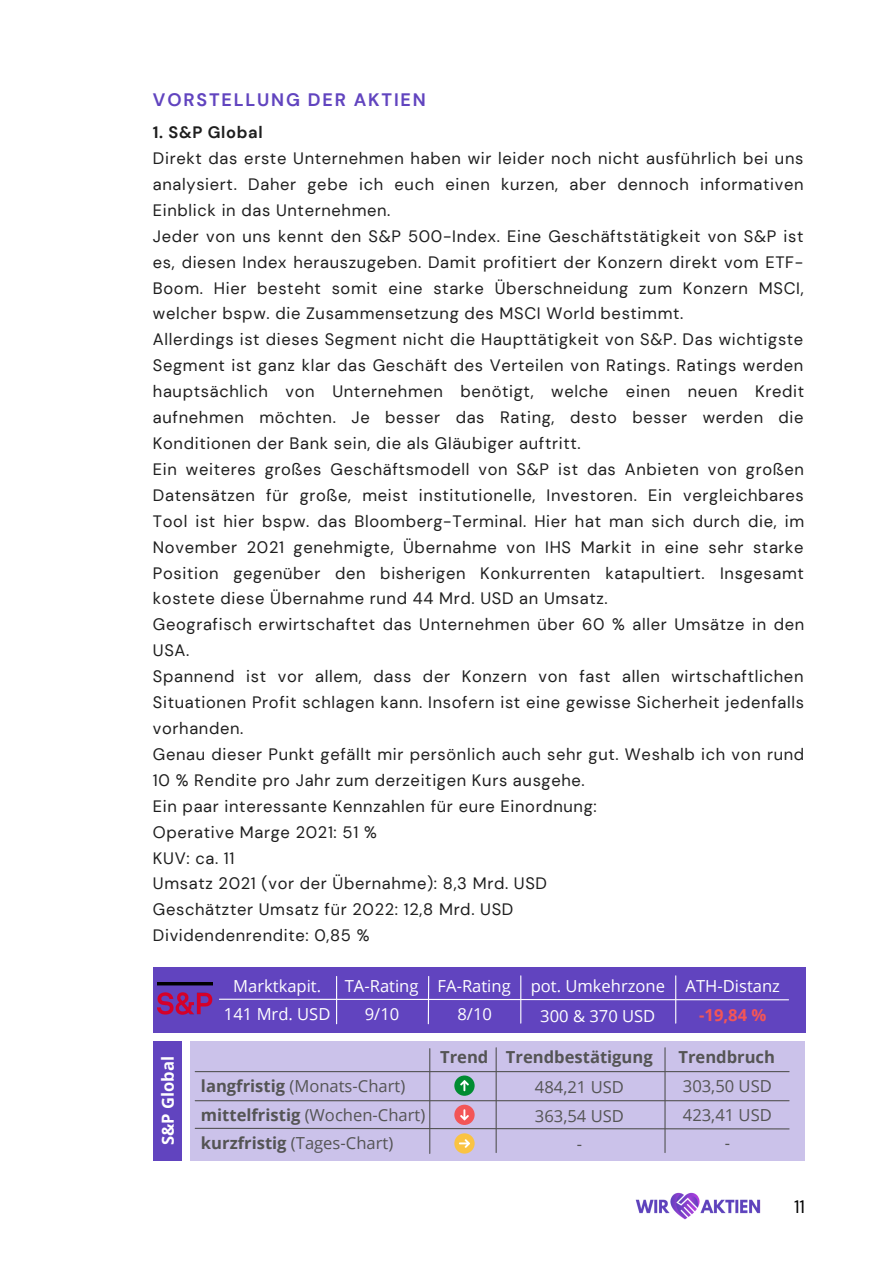
<style>
.page{position:relative;width:894px;height:1264px;background:#fff}
.page>*{position:absolute;margin:0;border:0;box-sizing:border-box;transform-origin:0 0}
.t1{font:700 18px "DM Sans";letter-spacing:.1em;color:#6144bf}
.t2{font:18px "DM Sans";color:#000}
.t3{font:16.5px/26px "DM Sans";letter-spacing:.04em;color:#1e1e1e;text-align:justify}
.t4{font:16.5px "Open Sans";color:#545454}
.t5{font:16.5px "Open Sans";color:#fff}
.t6{font:700 16.5px "Open Sans";color:#545454}
.t7{font:700 16.5px "DM Sans";letter-spacing:.04em;color:#1e1e1e}
.t8{font:700 16.5px "Open Sans";color:#fff}
.t9{font:700 16.5px "Open Sans";color:#f35557}
.s1{font-weight:700}
</style>
<div class="page">
<img style="left:635px;top:1192px;width:126px;height:28px">
<div style="left:191px;top:1041px;width:613px;height:119px;background:#cbc2ea"></div>
<div style="left:153px;top:967px;width:652px;height:65px;background:#6144bf"></div>
<hr style="left:336px;top:976px;width:1px;height:47px;background:#fff">
<hr style="left:427px;top:976px;width:2px;height:47px;background:#fff">
<hr style="left:520px;top:975px;width:1px;height:48px;background:#fff">
<svg style="left:219px;top:998px;width:570px;height:2px"></svg>
<hr style="left:675px;top:975px;width:1px;height:48px;background:#fff">
<hr style="left:195px;top:1100px;width:593px;height:1px;background:#545454">
<svg style="left:194px;top:1127px;width:596px;height:2px"></svg>
<hr style="left:429px;top:1048px;width:1px;height:105px;background:#545454">
<hr style="left:495px;top:1047px;width:1px;height:105px;background:#545454">
<hr style="left:664px;top:1047px;width:1px;height:105px;background:#545454">
<hr style="left:195px;top:1071px;width:593px;height:1px;background:#545454">
<div style="left:454px;top:1104px;width:20px;height:20px;background:#f35557;border-radius:50%"></div>
<svg style="left:460px;top:1109px;width:9px;height:11px"></svg>
<div style="left:454px;top:1133px;width:20px;height:20px;background:#fac343;border-radius:50%"></div>
<svg style="left:459px;top:1139px;width:11px;height:8px"></svg>
<div style="left:454px;top:1075px;width:20px;height:20px;background:#008c32;border-radius:50%"></div>
<svg style="left:460px;top:1080px;width:9px;height:11px"></svg>
<div style="left:153px;top:1041px;width:28px;height:119px;background:#6144bf"></div>
<img style="left:157px;top:982px;width:55px;height:32px">
<p class="t1" style="left:153px;top:88px;width:274px">VORSTELLUNG DER AKTIEN</p>
<p class="t7" style="left:153px;top:122px;width:111px">1. S&amp;P Global</p>
<p class="t3" style="left:153px;top:145px;width:652px">Direkt das erste Unternehmen haben wir leider noch nicht ausführlich bei uns analysiert. Daher gebe ich euch einen kurzen, aber dennoch informativen Einblick in das Unternehmen.</p>
<p class="t3" style="left:153px;top:223px;width:652px">Jeder von uns kennt den S&amp;P 500-Index. Eine Geschäftstätigkeit von S&amp;P ist es, diesen Index herauszugeben. Damit profitiert der Konzern direkt vom ETF-Boom. Hier besteht somit eine starke Überschneidung zum Konzern MSCI, welcher bspw. die Zusammensetzung des MSCI World bestimmt.</p>
<p class="t3" style="left:153px;top:327px;width:652px">Allerdings ist dieses Segment nicht die Haupttätigkeit von S&amp;P. Das wichtigste Segment ist ganz klar das Geschäft des Verteilen von Ratings. Ratings werden hauptsächlich von Unternehmen benötigt, welche einen neuen Kredit aufnehmen möchten. Je besser das Rating, desto besser werden die Konditionen der Bank sein, die als Gläubiger auftritt.</p>
<p class="t3" style="left:153px;top:456px;width:652px">Ein weiteres großes Geschäftsmodell von S&amp;P ist das Anbieten von großen Datensätzen für große, meist institutionelle, Investoren. Ein vergleichbares Tool ist hier bspw. das Bloomberg-Terminal. Hier hat man sich durch die, im November 2021 genehmigte, Übernahme von IHS Markit in eine sehr starke Position gegenüber den bisherigen Konkurrenten katapultiert. Insgesamt kostete diese Übernahme rund 44 Mrd. USD an Umsatz.</p>
<p class="t3" style="left:153px;top:611px;width:652px">Geografisch erwirtschaftet das Unternehmen über 60 % aller Umsätze in den<br>USA.</p>
<p class="t3" style="left:153px;top:663px;width:652px">Spannend ist vor allem, dass der Konzern von fast allen wirtschaftlichen Situationen Profit schlagen kann. Insofern ist eine gewisse Sicherheit jedenfalls vorhanden.</p>
<p class="t3" style="left:153px;top:741px;width:652px">Genau dieser Punkt gefällt mir persönlich auch sehr gut. Weshalb ich von rund<br>10 % Rendite pro Jahr zum derzeitigen Kurs ausgehe.</p>
<p class="t3" style="left:153px;top:793px;width:445px">Ein paar interessante Kennzahlen für eure Einordnung:</p>
<p class="t3" style="left:153px;top:819px;width:225px">Operative Marge 2021: 51 %</p>
<p class="t3" style="left:153px;top:845px;width:83px">KUV: ca. 11</p>
<p class="t3" style="left:153px;top:870px;width:395px">Umsatz 2021 (vor der Übernahme): 8,3 Mrd. USD</p>
<p class="t3" style="left:153px;top:896px;width:362px">Geschätzter Umsatz für 2022: 12,8 Mrd. USD</p>
<p class="t3" style="left:153px;top:922px;width:218px">Dividendenrendite: 0,85 %</p>
<p class="t8" style="left:156px;top:1145px;width:91px;rotate:-90deg">S&amp;P Global</p>
<p class="t5" style="left:233px;top:974px;width:89px">Marktkapit.</p>
<p class="t5" style="left:224px;top:1002px;width:108px">141 Mrd. USD</p>
<p class="t5" style="left:365px;top:1002px;width:36px">9/10</p>
<p class="t5" style="left:540px;top:1004px;width:116px">300 &amp; 370 USD</p>
<p class="t9" style="left:699px;top:1003px;width:69px">-19,84 %</p>
<p class="t6" style="left:678px;top:1045px;width:98px">Trendbruch</p>
<p class="t4" style="left:682px;top:1074px;width:90px">303,50 USD</p>
<p class="t4" style="left:682px;top:1103px;width:90px">423,41 USD</p>
<p class="t4" style="left:724px;top:1131px;width:7px">-</p>
<p class="t5" style="left:344px;top:974px;width:75px">TA-Rating</p>
<p class="t5" style="left:530px;top:974px;width:136px">pot. Umkehrzone</p>
<p class="t5" style="left:685px;top:974px;width:96px">ATH-Distanz</p>
<p class="t5" style="left:437px;top:974px;width:75px">FA-Rating</p>
<p class="t5" style="left:457px;top:1002px;width:36px">8/10</p>
<p class="t6" style="left:440px;top:1045px;width:50px">Trend</p>
<p class="t6" style="left:506px;top:1045px;width:148px">Trendbestätigung</p>
<p class="t4" style="left:534px;top:1075px;width:90px">484,21 USD</p>
<p class="t4" style="left:534px;top:1104px;width:90px">363,54 USD</p>
<p class="t4" style="left:576px;top:1132px;width:7px">-</p>
<p class="t4" style="left:201px;top:1074px;width:206px"><span class="s1">langfristig</span> (Monats-Chart)</p>
<p class="t4" style="left:201px;top:1103px;width:226px"><span class="s1">mittelfristig</span> (Wochen-Chart)</p>
<p class="t4" style="left:201px;top:1131px;width:194px"><span class="s1">kurzfristig</span> (Tages-Chart)</p>
<p class="t2" style="left:793px;top:1194px;width:12px">11</p>
</div>
